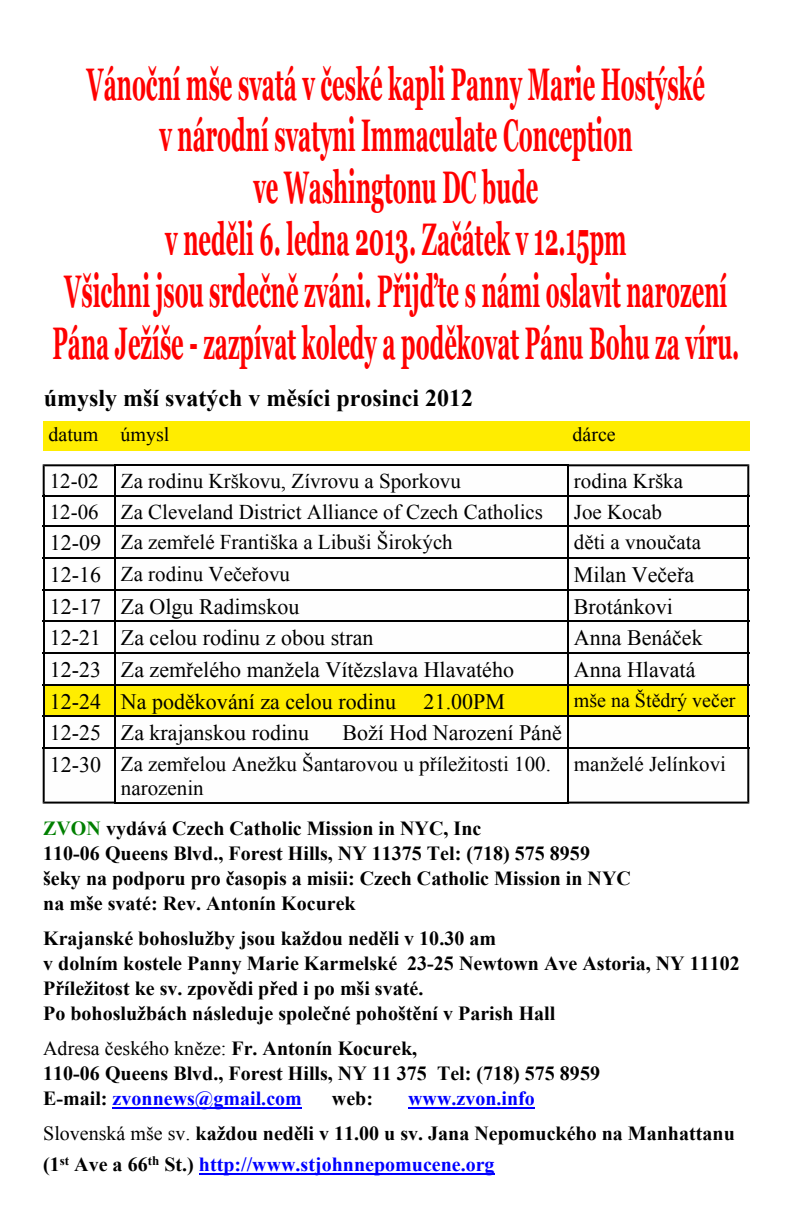
<style>
.page{position:relative;width:792px;height:1224px;background:#fff}
.page>*{position:absolute;margin:0;border:0;box-sizing:border-box;transform-origin:0 0}
.t1{font:700 45.6px/51.8px "Georgia";color:#f00;text-align:center;scale:.48 1}
.t2{font:700 24px "Times New Roman";color:#000}
.t3{font:22px "Times New Roman";color:#000}
.t4{font:21px/24.2px "Times New Roman";color:#000}
.t5{font:700 20px/25px "Times New Roman";color:#000}
.t6{font:700 20px "Times New Roman";color:#00f}
.t7{font:20px "Times New Roman";color:#000}
.s1{font-size:22px}
.s2{color:#008000}
.s3{font-weight:400}
.s4{color:#00f}
.s5{color:#000}
</style>
<div class="page">
<hr style="left:113px;top:1107px;width:189px;height:2px;background:#00f">
<hr style="left:408px;top:1107px;width:127px;height:2px;background:#00f">
<hr style="left:199px;top:1173px;width:296px;height:2px;background:#00f">
<div style="left:44px;top:685px;width:71px;height:31px;background:#ffed00"></div>
<div style="left:115px;top:685px;width:453px;height:31px;background:#ffed00"></div>
<div style="left:568px;top:685px;width:180px;height:31px;background:#ffed00"></div>
<hr style="left:114px;top:464px;width:455px;height:2px;background:#000">
<hr style="left:114px;top:495px;width:455px;height:2px;background:#000">
<hr style="left:43px;top:525px;width:73px;height:2px;background:#000">
<hr style="left:114px;top:525px;width:455px;height:2px;background:#000">
<hr style="left:567px;top:525px;width:182px;height:2px;background:#000">
<hr style="left:43px;top:557px;width:73px;height:2px;background:#000">
<hr style="left:114px;top:557px;width:455px;height:2px;background:#000">
<hr style="left:567px;top:557px;width:182px;height:2px;background:#000">
<hr style="left:43px;top:589px;width:73px;height:2px;background:#000">
<hr style="left:114px;top:589px;width:455px;height:2px;background:#000">
<hr style="left:567px;top:589px;width:182px;height:2px;background:#000">
<hr style="left:43px;top:620px;width:73px;height:2px;background:#000">
<hr style="left:114px;top:620px;width:455px;height:2px;background:#000">
<hr style="left:567px;top:620px;width:182px;height:2px;background:#000">
<hr style="left:43px;top:652px;width:73px;height:2px;background:#000">
<hr style="left:114px;top:652px;width:455px;height:2px;background:#000">
<hr style="left:567px;top:652px;width:182px;height:2px;background:#000">
<hr style="left:43px;top:684px;width:73px;height:2px;background:#000">
<hr style="left:114px;top:684px;width:455px;height:2px;background:#000">
<hr style="left:567px;top:684px;width:182px;height:2px;background:#000">
<hr style="left:43px;top:715px;width:73px;height:2px;background:#000">
<hr style="left:114px;top:715px;width:455px;height:2px;background:#000">
<hr style="left:567px;top:715px;width:182px;height:2px;background:#000">
<hr style="left:114px;top:747px;width:455px;height:2px;background:#000">
<hr style="left:114px;top:802px;width:455px;height:2px;background:#000">
<svg style="left:43px;top:464px;width:71px;height:33px"></svg>
<hr style="left:43px;top:495px;width:2px;height:32px;background:#000">
<hr style="left:43px;top:525px;width:2px;height:34px;background:#000">
<hr style="left:43px;top:557px;width:2px;height:34px;background:#000">
<hr style="left:43px;top:589px;width:2px;height:33px;background:#000">
<hr style="left:43px;top:620px;width:2px;height:34px;background:#000">
<hr style="left:43px;top:652px;width:2px;height:34px;background:#000">
<hr style="left:43px;top:684px;width:2px;height:33px;background:#000">
<hr style="left:43px;top:715px;width:2px;height:34px;background:#000">
<svg style="left:43px;top:747px;width:71px;height:57px"></svg>
<hr style="left:114px;top:464px;width:2px;height:33px;background:#000">
<hr style="left:114px;top:495px;width:2px;height:32px;background:#000">
<hr style="left:114px;top:525px;width:2px;height:34px;background:#000">
<hr style="left:114px;top:557px;width:2px;height:34px;background:#000">
<hr style="left:114px;top:589px;width:2px;height:33px;background:#000">
<hr style="left:114px;top:620px;width:2px;height:34px;background:#000">
<hr style="left:114px;top:652px;width:2px;height:34px;background:#000">
<hr style="left:114px;top:684px;width:2px;height:33px;background:#000">
<hr style="left:114px;top:715px;width:2px;height:34px;background:#000">
<hr style="left:114px;top:747px;width:2px;height:57px;background:#000">
<hr style="left:567px;top:495px;width:2px;height:32px;background:#000">
<hr style="left:567px;top:525px;width:2px;height:34px;background:#000">
<hr style="left:567px;top:557px;width:2px;height:34px;background:#000">
<hr style="left:567px;top:589px;width:2px;height:33px;background:#000">
<hr style="left:567px;top:620px;width:2px;height:34px;background:#000">
<hr style="left:567px;top:652px;width:2px;height:34px;background:#000">
<hr style="left:567px;top:684px;width:2px;height:33px;background:#000">
<hr style="left:567px;top:715px;width:2px;height:34px;background:#000">
<svg style="left:567px;top:464px;width:182px;height:33px"></svg>
<hr style="left:747px;top:495px;width:2px;height:32px;background:#000">
<hr style="left:747px;top:525px;width:2px;height:34px;background:#000">
<hr style="left:747px;top:557px;width:2px;height:34px;background:#000">
<hr style="left:747px;top:589px;width:2px;height:33px;background:#000">
<hr style="left:747px;top:620px;width:2px;height:34px;background:#000">
<hr style="left:747px;top:652px;width:2px;height:34px;background:#000">
<hr style="left:747px;top:684px;width:2px;height:33px;background:#000">
<hr style="left:747px;top:715px;width:2px;height:34px;background:#000">
<svg style="left:567px;top:747px;width:182px;height:57px"></svg>
<div style="left:43px;top:421px;width:707px;height:29px;background:#ffed00"></div>
<p class="t1" style="left:52px;top:61px;width:1433px">Vánoční mše svatá v české kapli Panny Marie Hostýské<br>v národní svatyni Immaculate Conception<br>ve Washingtonu DC bude<br>v neděli 6. ledna 2013. Začátek v 12.15pm<br>Všichni jsou srdečně zváni. Přijďte s námi oslavit narození Pána Ježíše - zazpívat koledy a poděkovat Pánu Bohu za víru.</p>
<p class="t2" style="left:44px;top:389px;width:431px">úmysly mší svatých v měsíci prosinci 2012</p>
<p class="t7" style="left:48px;top:427px;width:122px">datum úmysl</p>
<p class="t7" style="left:573px;top:427px;width:45px">dárce</p>
<p class="t4" style="left:50px;top:471px;width:413px">12-02 Za rodinu Krškovu, Zívrovu a Sporkovu</p>
<p class="t4" style="left:574px;top:471px;width:111px">rodina Krška</p>
<p class="t4" style="left:50px;top:502px;width:495px">12-06 Za Cleveland District Alliance of Czech Catholics</p>
<p class="t4" style="left:574px;top:502px;width:90px">Joe Kocab</p>
<p class="t4" style="left:50px;top:532px;width:405px"><span class="s1">12-09</span> Za zemřelé Františka a Libuši Širokých</p>
<p class="t4" style="left:574px;top:532px;width:129px">děti a vnoučata</p>
<p class="t4" style="left:50px;top:564px;width:242px"><span class="s1">12-16</span> Za rodinu Večeřovu</p>
<p class="t3" style="left:574px;top:567px;width:122px">Milan Večeřa</p>
<p class="t3" style="left:50px;top:598px;width:251px">12-17 Za Olgu Radimskou</p>
<p class="t3" style="left:574px;top:598px;width:101px">Brotánkovi</p>
<p class="t3" style="left:50px;top:630px;width:325px">12-21 Za celou rodinu z obou stran</p>
<p class="t3" style="left:574px;top:630px;width:130px">Anna Benáček</p>
<p class="t3" style="left:50px;top:662px;width:466px">12-23 Za zemřelého manžela Vítězslava Hlavatého</p>
<p class="t3" style="left:574px;top:662px;width:123px">Anna Hlavatá</p>
<p class="t3" style="left:50px;top:693px;width:348px">12-24 Na poděkování za celou rodinu</p>
<p class="t3" style="left:424px;top:693px;width:83px">21.00PM</p>
<p class="t7" style="left:574px;top:693px;width:163px">mše na Štědrý večer</p>
<p class="t3" style="left:50px;top:725px;width:261px">12-25 Za krajanskou rodinu</p>
<p class="t3" style="left:342px;top:725px;width:221px">Boží Hod Narození Páně</p>
<p class="t4" style="left:121px;top:754px;width:432px;text-indent:-71px"><span class="s1">12-30</span> Za zemřelou Anežku Šantarovou u příležitosti 100. narozenin</p>
<p class="t4" style="left:574px;top:754px;width:154px">manželé Jelínkovi</p>
<p class="t5" style="left:43px;top:817px;width:589px"><span class="s2">ZVON</span> vydává Czech Catholic Mission in NYC, Inc<br>110-06 Queens Blvd., Forest Hills, NY 11375 Tel: (718) 575 8959 šeky na podporu pro časopis a misii: Czech Catholic Mission in NYC na mše svaté: Rev. Antonín Kocurek</p>
<p class="t5" style="left:43px;top:927px;width:698px">Krajanské bohoslužby jsou každou neděli v 10.30 am<br>v dolním kostele Panny Marie Karmelské 23-25 Newtown Ave Astoria, NY 11102<br>Příležitost ke sv. zpovědi před i po mši svaté.<br>Po bohoslužbách následuje společné pohoštění v Parish Hall</p>
<p class="t5" style="left:43px;top:1038px;width:558px"><span class="s3">Adresa českého kněze:</span> Fr. Antonín Kocurek,<br>110-06 Queens Blvd., Forest Hills, NY 11 375 Tel: (718) 575 8959<br>E-mail: <span class="s4">zvonnews@gmail.com</span></p>
<p class="t5" style="left:43px;top:1083px;width:693px;line-height:35px;text-indent:365px"><span class="s4">www.zvon.info<br></span><span class="s3">Slovenská mše sv.</span> každou neděli v 11.00 u sv. Jana Nepomuckého na Manhattanu</p>
<p class="t6" style="left:43px;top:1157px;width:453px"><span class="s5">(1</span><sup>st</sup> <span class="s5">Ave a 66</span><sup>th</sup> <span class="s5">St.)</span> http://www.stjohnnepomucene.org</p>
<p class="t5" style="left:332px;top:1088px;width:43px">web:</p>
</div>
